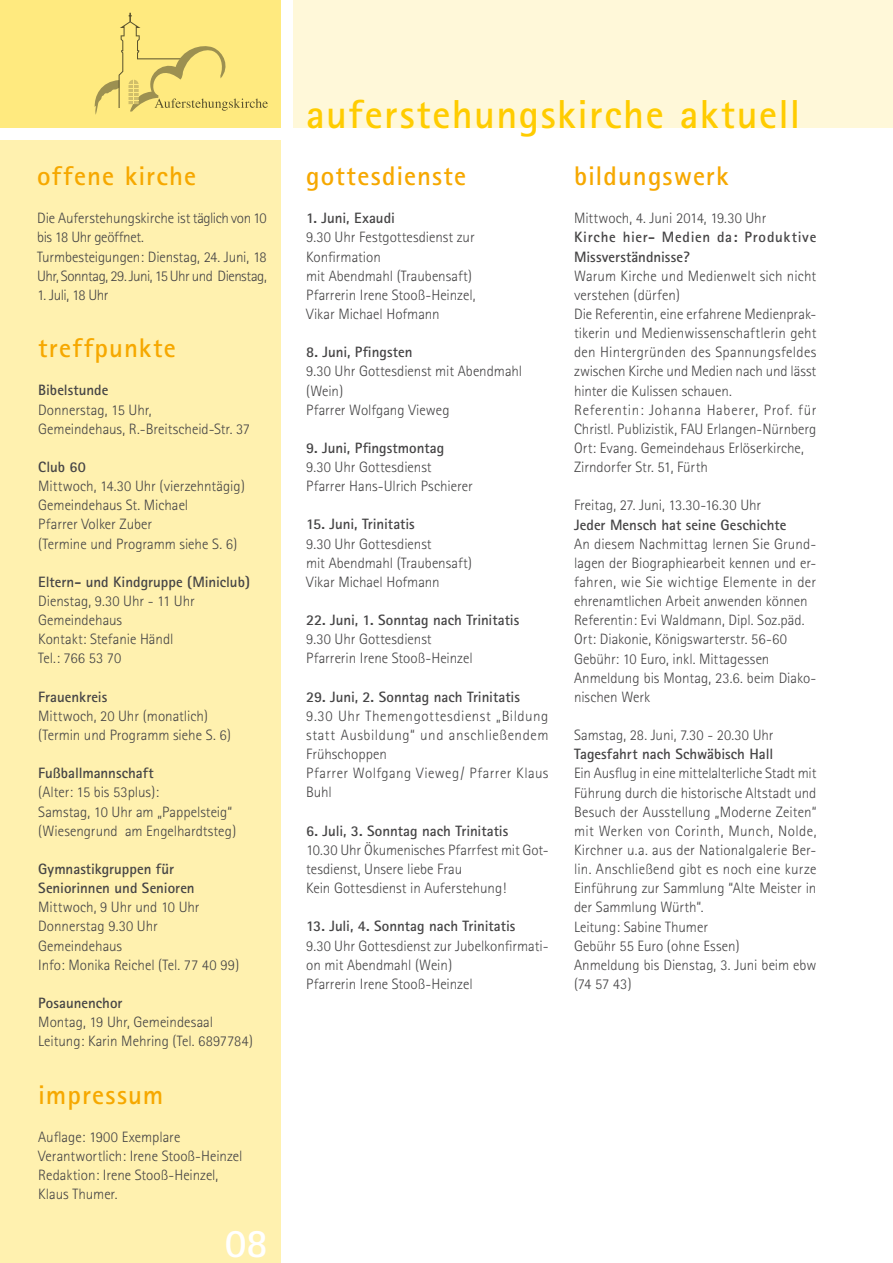
<style>
.page{position:relative;width:893px;height:1263px;background:#fff}
.page>*{position:absolute;margin:0;border:0;box-sizing:border-box;transform-origin:0 0}
.t1{font:700 40.5px "Rotis Sans Serif";letter-spacing:.035em;color:#fc0}
.t2{font:700 40.5px "Rotis Sans Serif";color:#fff}
.t3{font:700 27px "Rotis Sans Serif";letter-spacing:.04em;color:#f6a800}
.t4{font:300 15px/19.2px "Rotis Sans Serif";color:#454445}
.t5{font:700 15px/19.2px "Rotis Sans Serif";color:#454445}
.t6{font:300 15px/19.2px "Rotis Sans Serif";letter-spacing:.03em;color:#454445}
.t7{font:700 15px/19.2px "Rotis Sans Serif";letter-spacing:.04em;color:#454445}
.t8{font:300 15px "Rotis Sans Serif";letter-spacing:-.035em;color:#454445}
</style>
<div class="page">
<div style="left:293px;top:0;width:600px;height:128px;background:#fff8d9"></div>
<div style="left:0;top:0;width:281px;height:128px;background:#ffea7f"></div>
<div style="left:0;top:140px;width:281px;height:1123px;background:#fff1af"></div>
<svg style="left:94px;top:13px;width:174px;height:102px"></svg>
<h2 class="t3" style="left:37px;top:159px;width:160px">offene kirche</h2>
<p class="t4" style="left:37px;top:209px;width:231px">Die Auferstehungskirche ist täglich von 10 bis 18 Uhr geöffnet.<br>Turmbesteigungen: Dienstag, 24. Juni, 18<br>Uhr, Sonntag, 29. Juni, 15 Uhr und Dienstag,</p>
<p class="t8" style="left:37px;top:286px;width:73px">1. Juli, 18 Uhr</p>
<h2 class="t3" style="left:38px;top:331px;width:139px">treffpunkte</h2>
<p class="t5" style="left:38px;top:380px;width:72px">Bibelstunde</p>
<p class="t4" style="left:38px;top:400px;width:213px">Donnerstag, 15 Uhr,<br>Gemeindehaus, R.-Breitscheid-Str. 37</p>
<p class="t5" style="left:38px;top:457px;width:49px">Club 60</p>
<p class="t4" style="left:38px;top:476px;width:208px">Mittwoch, 14.30 Uhr (vierzehntägig)<br>Gemeindehaus St. Michael<br>Pfarrer Volker Zuber<br>(Termine und Programm siehe S. 6)</p>
<p class="t5" style="left:38px;top:572px;width:213px">Eltern- und Kindgruppe (Miniclub)</p>
<p class="t4" style="left:38px;top:591px;width:158px">Dienstag, 9.30 Uhr - 11 Uhr<br>Gemeindehaus<br>Kontakt: Stefanie Händl<br>Tel.: 766 53 70</p>
<p class="t5" style="left:38px;top:687px;width:71px">Frauenkreis</p>
<p class="t4" style="left:38px;top:706px;width:194px">Mittwoch, 20 Uhr (monatlich) (Termin und Programm siehe S. 6)</p>
<p class="t5" style="left:38px;top:763px;width:117px">Fußballmannschaft</p>
<p class="t4" style="left:38px;top:783px;width:200px">(Alter: 15 bis 53plus):<br>Samstag, 10 Uhr am „Pappelsteig“ (Wiesengrund am Engelhardtsteg)</p>
<p class="t5" style="left:38px;top:859px;width:158px">Gymnastikgruppen für<br>Seniorinnen und Senioren</p>
<p class="t4" style="left:38px;top:897px;width:203px">Mittwoch, 9 Uhr und 10 Uhr<br>Donnerstag 9.30 Uhr<br>Gemeindehaus<br>Info: Monika Reichel (Tel. 77 40 99)</p>
<p class="t5" style="left:38px;top:993px;width:86px">Posaunenchor</p>
<p class="t4" style="left:38px;top:1012px;width:216px">Montag, 19 Uhr, Gemeindesaal<br>Leitung: Karin Mehring (Tel. 6897784)</p>
<h2 class="t3" style="left:38px;top:1077px;width:127px">impressum</h2>
<p class="t4" style="left:38px;top:1127px;width:206px">Auflage: 1900 Exemplare<br>Verantwortlich: Irene Stooß-Heinzel<br>Redaktion: Irene Stooß-Heinzel,<br>Klaus Thumer.</p>
<h1 class="t2" style="left:225px;top:1217px;width:45px">08</h1>
<h1 class="t1" style="left:306px;top:88px;width:496px">auferstehungskirche aktuell</h1>
<h2 class="t3" style="left:306px;top:159px;width:162px">gottesdienste</h2>
<p class="t5" style="left:306px;top:208px;width:90px">1. Juni, Exaudi</p>
<p class="t4" style="left:306px;top:228px;width:171px">9.30 Uhr Festgottesdienst zur<br>Konfirmation<br>mit Abendmahl (Traubensaft)<br>Pfarrerin Irene Stooß-Heinzel,<br>Vikar Michael Hofmann</p>
<p class="t5" style="left:306px;top:342px;width:108px">8. Juni, Pfingsten</p>
<p class="t4" style="left:306px;top:362px;width:218px">9.30 Uhr Gottesdienst mit Abendmahl (Wein)<br>Pfarrer Wolfgang Vieweg</p>
<p class="t5" style="left:306px;top:438px;width:140px">9. Juni, Pfingstmontag</p>
<p class="t4" style="left:306px;top:457px;width:168px">9.30 Uhr Gottesdienst<br>Pfarrer Hans-Ulrich Pschierer</p>
<p class="t5" style="left:306px;top:514px;width:110px">15. Juni, Trinitatis</p>
<p class="t4" style="left:306px;top:534px;width:167px">9.30 Uhr Gottesdienst<br>mit Abendmahl (Traubensaft)<br>Vikar Michael Hofmann</p>
<p class="t5" style="left:306px;top:610px;width:215px">22. Juni, 1. Sonntag nach Trinitatis</p>
<p class="t4" style="left:306px;top:630px;width:168px">9.30 Uhr Gottesdienst<br>Pfarrerin Irene Stooß-Heinzel</p>
<p class="t5" style="left:306px;top:687px;width:215px">29. Juni, 2. Sonntag nach Trinitatis</p>
<p class="t6" style="left:306px;top:706px;width:244px">9.30 Uhr Themengottesdienst „Bildung statt Ausbildung“ und anschließendem<br>Frühschoppen<br>Pfarrer Wolfgang Vieweg/ Pfarrer Klaus<br>Buhl</p>
<p class="t5" style="left:306px;top:821px;width:204px">6. Juli, 3. Sonntag nach Trinitatis</p>
<p class="t4" style="left:306px;top:840px;width:244px">10.30 Uhr Ökumenisches Pfarrfest mit Got&shy;tesdienst, Unsere liebe Frau<br>Kein Gottesdienst in Auferstehung!</p>
<p class="t5" style="left:306px;top:916px;width:211px">13. Juli, 4. Sonntag nach Trinitatis</p>
<p class="t4" style="left:306px;top:936px;width:244px">9.30 Uhr Gottesdienst zur Jubelkonfirmati&shy;on mit Abendmahl (Wein)<br>Pfarrerin Irene Stooß-Heinzel</p>
<h2 class="t3" style="left:574px;top:159px;width:156px">bildungswerk</h2>
<p class="t4" style="left:574px;top:209px;width:194px">Mittwoch, 4. Juni 2014, 19.30 Uhr</p>
<p class="t7" style="left:574px;top:227px;width:244px">Kirche hier- Medien da: Produktive<br>Missverständnisse?</p>
<p class="t4" style="left:574px;top:266px;width:244px">Warum Kirche und Medienwelt sich nicht verstehen (dürfen)<br>Die Referentin, eine erfahrene Medienprak&shy;tikerin und Medienwissenschaftlerin geht den Hintergründen des Spannungsfeldes zwischen Kirche und Medien nach und lässt hinter die Kulissen schauen.<br>Referentin: Johanna Haberer, Prof. für Christl. Publizistik, FAU Erlangen-Nürnberg Ort: Evang. Gemeindehaus Erlöserkirche, Zirndorfer Str. 51, Fürth</p>
<p class="t4" style="left:574px;top:496px;width:189px">Freitag, 27. Juni, 13.30-16.30 Uhr</p>
<p class="t5" style="left:574px;top:514px;width:214px">Jeder Mensch hat seine Geschichte</p>
<p class="t4" style="left:574px;top:534px;width:244px">An diesem Nachmittag lernen Sie Grund&shy;lagen der Biographiearbeit kennen und er&shy;fahren, wie Sie wichtige Elemente in der ehrenamtlichen Arbeit anwenden können Referentin: Evi Waldmann, Dipl. Soz.päd.<br>Ort: Diakonie, Königswarterstr. 56-60<br>Gebühr: 10 Euro, inkl. Mittagessen Anmeldung bis Montag, 23.6. beim Diako&shy;nischen Werk</p>
<p class="t4" style="left:574px;top:725px;width:201px">Samstag, 28. Juni, 7.30 - 20.30 Uhr</p>
<p class="t5" style="left:574px;top:744px;width:201px">Tagesfahrt nach Schwäbisch Hall</p>
<p class="t4" style="left:574px;top:764px;width:244px">Ein Ausflug in eine mittelalterliche Stadt mit Führung durch die historische Altstadt und Besuch der Ausstellung „Moderne Zeiten“ mit Werken von Corinth, Munch, Nolde, Kirchner u.a. aus der Nationalgalerie Ber&shy;lin. Anschließend gibt es noch eine kurze Einführung zur Sammlung “Alte Meister in der Sammlung Würth“.<br>Leitung: Sabine Thumer<br>Gebühr 55 Euro (ohne Essen)<br>Anmeldung bis Dienstag, 3. Juni beim ebw (74 57 43)</p>
</div>
